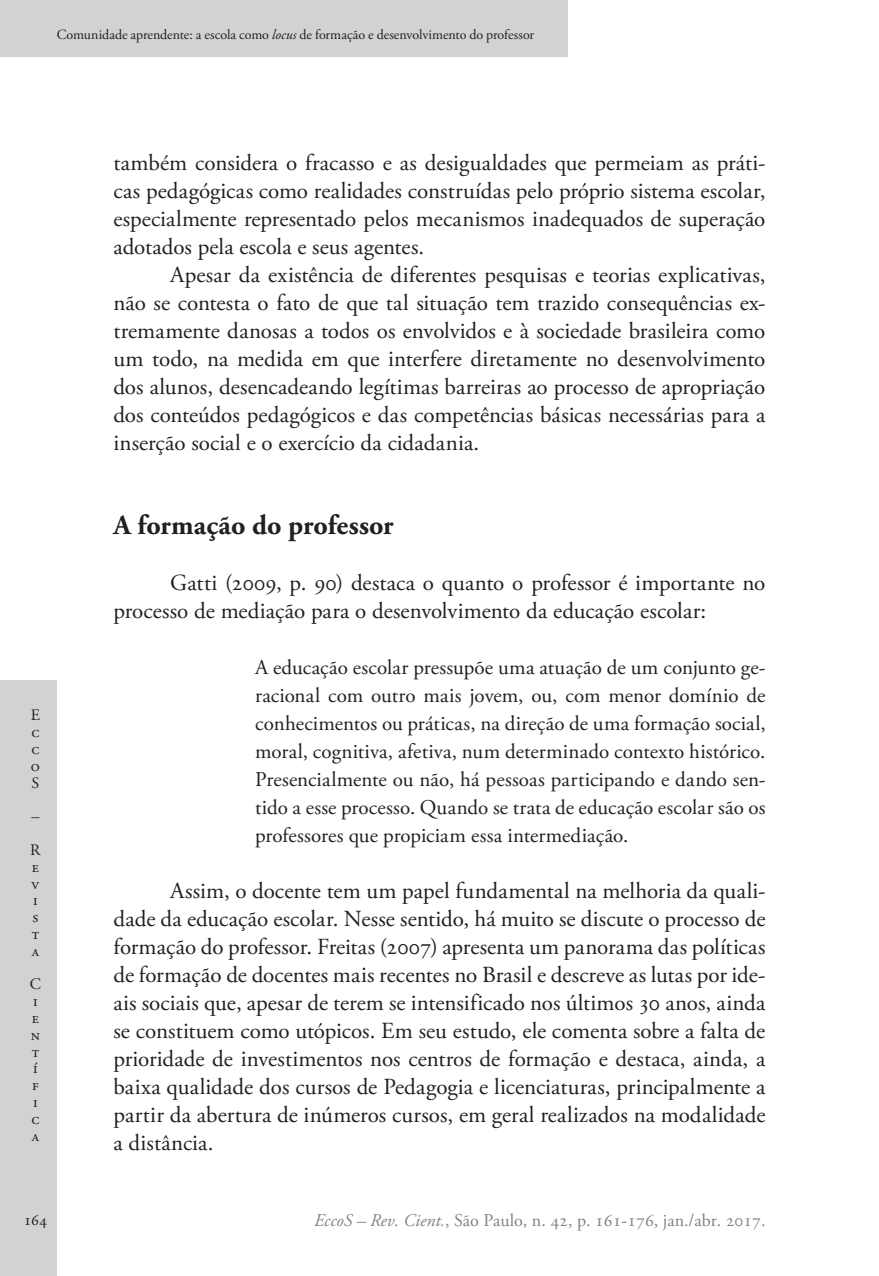
<style>
.page{position:relative;width:879px;height:1276px;background:#fff}
.page>*{position:absolute;margin:0;border:0;box-sizing:border-box;transform-origin:0 0}
.Ec_SubTitulo{font:700 28px "Adobe Garamond Pro";color:#231f20}
.Ec_Normal{font:23px/28px "Adobe Garamond Pro";letter-spacing:-.005em;color:#231f20;text-align:justify}
.Ec_Normal_-_citação{font:21px/28px "Adobe Garamond Pro";letter-spacing:.005em;color:#231f20;text-align:justify}
.t1{font:18px "Adobe Garamond Pro";color:#808285}
.t2{font:16px/16.8px "Adobe Garamond Pro";color:#231f20;text-align:justify}
.t3{font:14px "Adobe Garamond Pro";letter-spacing:-.01em;color:#231f20}
.s1{font-style:italic}
</style>
<div class="page">
<div style="left:0;top:680px;width:57px;height:596px;background:#d1d2d4"></div>
<div style="left:0;top:0;width:567px;height:57px;background:#d1d2d4"></div>
<p class="t3" style="left:57px;top:26px;width:479px">Comunidade aprendente: a escola como <span class="s1">locus</span> de formação e desenvolvimento do professor</p>
<p class="t2" style="left:31px;top:707px;width:11px">E c c o S</p>
<p class="t2" style="left:30px;top:800px;width:12px;line-height:33.6px">–<br>R</p>
<p class="t2" style="left:32px;top:859px;width:9px">e v i s t a</p>
<p class="t2" style="left:30px;top:976px;width:13px;text-align:left">C i e n t í f i c a</p>
<p class="Ec_Normal" style="left:113px;top:150px;width:653px">também considera o fracasso e as desigualdades que permeiam as práti&shy;cas pedagógicas como realidades construídas pelo próprio sistema escolar, especialmente representado pelos mecanismos inadequados de superação adotados pela escola e seus agentes.</p>
<p class="Ec_Normal" style="left:113px;top:262px;width:653px;text-indent:57px">Apesar da existência de diferentes pesquisas e teorias explicativas, não se contesta o fato de que tal situação tem trazido consequências ex&shy;tremamente danosas a todos os envolvidos e à sociedade brasileira como um todo, na medida em que interfere diretamente no desenvolvimento dos alunos, desencadeando legítimas barreiras ao processo de apropriação dos conteúdos pedagógicos e das competências básicas necessárias para a inserção social e o exercício da cidadania.</p>
<p class="Ec_SubTitulo" style="left:113px;top:509px;width:282px">A formação do professor</p>
<p class="Ec_Normal" style="left:113px;top:570px;width:653px;text-indent:57px">Gatti (2009, p. 90) destaca o quanto o professor é importante no processo de mediação para o desenvolvimento da educação escolar:</p>
<p class="Ec_Normal_-_citação" style="left:255px;top:654px;width:512px">A educação escolar pressupõe uma atuação de um conjunto ge&shy;racional com outro mais jovem, ou, com menor domínio de conhecimentos ou práticas, na direção de uma formação social, moral, cognitiva, afetiva, num determinado contexto histórico.<br>Presencialmente ou não, há pessoas participando e dando sen&shy;tido a esse processo. Quando se trata de educação escolar são os professores que propiciam essa intermediação.</p>
<p class="Ec_Normal" style="left:113px;top:878px;width:654px;text-indent:57px">Assim, o docente tem um papel fundamental na melhoria da quali&shy;dade da educação escolar. Nesse sentido, há muito se discute o processo de formação do professor. Freitas (2007) apresenta um panorama das políticas de formação de docentes mais recentes no Brasil e descreve as lutas por ide&shy;ais sociais que, apesar de terem se intensificado nos últimos 30 anos, ainda se constituem como utópicos. Em seu estudo, ele comenta sobre a falta de prioridade de investimentos nos centros de formação e destaca, ainda, a baixa qualidade dos cursos de Pedagogia e licenciaturas, principalmente a partir da abertura de inúmeros cursos, em geral realizados na modalidade a distância.</p>
<p class="t2" style="left:24px;top:1212px;width:24px">164</p>
<p class="t1" style="left:314px;top:1209px;width:453px"><span class="s1">EccoS – Rev. Cient.</span>, São Paulo, n. 42, p. 161-176, jan./abr. 2017.</p>
</div>
